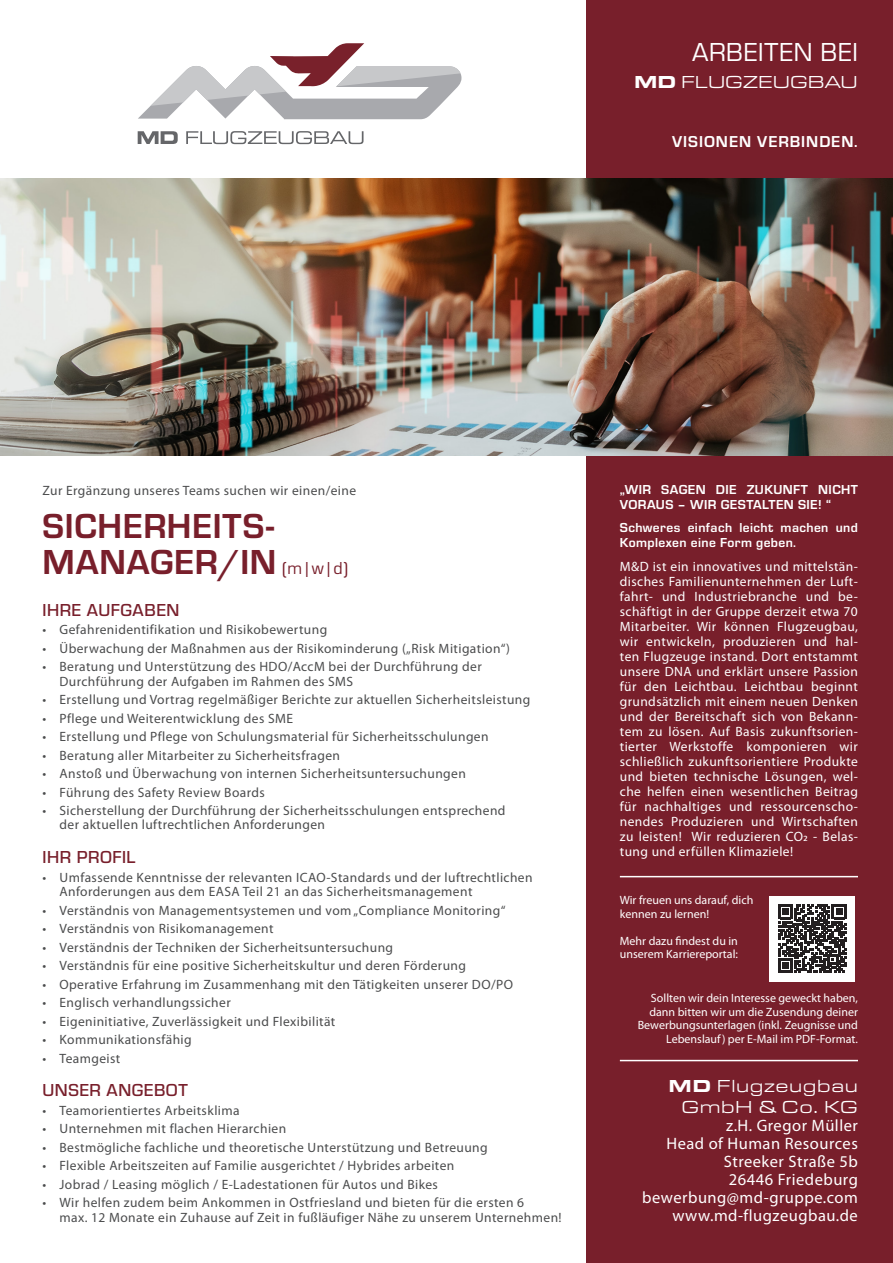
<style>
.page{position:relative;width:893px;height:1263px;background:#fff}
.page>*{position:absolute;margin:0;border:0;box-sizing:border-box;transform-origin:0 0}
.t1{font:700 36px/36px "Eurostile";letter-spacing:.02em;color:#781f2b}
.t2{font:27px "Eurostile";letter-spacing:.02em;color:#fff}
.t3{font:500 18px "Eurostile";letter-spacing:.03em;color:#781f2b}
.t4{font:18px/21px "Eurostile Ext";letter-spacing:.03em;color:#fff;text-align:right}
.t5{font:18px "Eurostile Ext";letter-spacing:.005em;color:#fff}
.t6{font:16.5px/18px "Myriad Pro";letter-spacing:.03em;color:#fff;text-align:right}
.t7{font:700 16.35px "Eurostile";letter-spacing:.06em;color:#fff}
.t8{font:13.5px/14.2px "Myriad Pro";letter-spacing:.03em;color:#4b4c4d}
.t9{font:13.5px/15px "Myriad Pro";letter-spacing:.03em;color:#fff;text-align:justify}
.t10{font:700 13.5px/15px "Eurostile";letter-spacing:.03em;color:#fff}
.t11{font:12px/13.5px "Myriad Pro";color:#fff}
.s1{font-weight:900}
.s2{font-weight:400;font-size:18px}
</style>
<div class="page">
<div style="left:587px;top:0;width:306px;height:1263px;background:#781f2b"></div>
<img style="left:0;top:179px;width:893px;height:276px">
<svg style="left:138px;top:43px;width:323px;height:76px"></svg>
<svg style="left:138px;top:131px;width:40px;height:13px"></svg>
<svg style="left:186px;top:131px;width:177px;height:13px"></svg>
<hr style="left:620px;top:1060px;width:238px;height:1px;background:#fff">
<div style="left:770px;top:896px;width:85px;height:85px;background:#fff"></div>
<svg style="left:778px;top:904px;width:68px;height:69px"></svg>
<hr style="left:620px;top:876px;width:238px;height:1px;background:#fff">
<h2 class="t2" style="left:692px;top:33px;width:167px">ARBEITEN BEI</h2>
<h3 class="t5" style="left:634px;top:69px;width:225px"><span class="s1">MD</span> FLUGZEUGBAU</h3>
<p class="t7" style="left:672px;top:130px;width:187px">VISIONEN VERBINDEN.</p>
<p class="t8" style="left:43px;top:483px;width:315px">Zur Ergänzung unseres Teams suchen wir einen/eine</p>
<h1 class="t1" style="left:43px;top:506px;width:307px">SICHERHEITS-<br>MANAGER/IN <span class="s2">(m|w|d)</span></h1>
<h3 class="t3" style="left:43px;top:597px;width:138px">IHRE AUFGABEN</h3>
<p class="t8" style="left:43px;top:622px;width:286px">• Gefahrenidentifikation und Risikobewertung</p>
<p class="t8" style="left:43px;top:641px;width:469px">• Überwachung der Maßnahmen aus der Risikominderung („Risk Mitigation“)</p>
<p class="t8" style="left:60px;top:659px;width:424px;text-indent:-17px">• Beratung und Unterstützung des HDO/AccM bei der Durchführung der<br>Durchführung der Aufgaben im Rahmen des SMS</p>
<p class="t8" style="left:43px;top:692px;width:489px">• Erstellung und Vortrag regelmäßiger Berichte zur aktuellen Sicherheitsleistung</p>
<p class="t8" style="left:43px;top:711px;width:252px">• Pflege und Weiterentwicklung des SME</p>
<p class="t8" style="left:43px;top:729px;width:448px">• Erstellung und Pflege von Schulungsmaterial für Sicherheitsschulungen</p>
<p class="t8" style="left:43px;top:748px;width:299px">• Beratung aller Mitarbeiter zu Sicherheitsfragen</p>
<p class="t8" style="left:43px;top:766px;width:425px">• Anstoß und Überwachung von internen Sicherheitsuntersuchungen</p>
<p class="t8" style="left:43px;top:785px;width:224px">• Führung des Safety Review Boards</p>
<p class="t8" style="left:60px;top:803px;width:447px;text-indent:-17px">• Sicherstellung der Durchführung der Sicherheitsschulungen entsprechend der aktuellen luftrechtlichen Anforderungen</p>
<h3 class="t3" style="left:43px;top:845px;width:95px">IHR PROFIL</h3>
<p class="t8" style="left:60px;top:870px;width:475px;text-indent:-17px">• Umfassende Kenntnisse der relevanten ICAO-Standards und der luftrechtlichen<br>Anforderungen aus dem EASA Teil 21 an das Sicherheitsmanagement</p>
<p class="t8" style="left:43px;top:903px;width:464px">• Verständnis von Managementsystemen und vom „Compliance Monitoring“</p>
<p class="t8" style="left:43px;top:921px;width:233px">• Verständnis von Risikomanagement</p>
<p class="t8" style="left:43px;top:940px;width:352px">• Verständnis der Techniken der Sicherheitsuntersuchung</p>
<p class="t8" style="left:43px;top:958px;width:425px">• Verständnis für eine positive Sicherheitskultur und deren Förderung</p>
<p class="t8" style="left:43px;top:977px;width:472px">• Operative Erfahrung im Zusammenhang mit den Tätigkeiten unserer DO/PO</p>
<p class="t8" style="left:43px;top:995px;width:190px">• Englisch verhandlungssicher</p>
<p class="t8" style="left:43px;top:1014px;width:294px">• Eigeninitiative, Zuverlässigkeit und Flexibilität</p>
<p class="t8" style="left:43px;top:1032px;width:151px">• Kommunikationsfähig</p>
<p class="t8" style="left:43px;top:1051px;width:79px">• Teamgeist</p>
<h3 class="t3" style="left:43px;top:1078px;width:147px">UNSER ANGEBOT</h3>
<p class="t8" style="left:43px;top:1103px;width:199px">• Teamorientiertes Arbeitsklima</p>
<p class="t8" style="left:43px;top:1121px;width:245px">• Unternehmen mit flachen Hierarchien</p>
<p class="t8" style="left:43px;top:1140px;width:447px">• Bestmögliche fachliche und theoretische Unterstützung und Betreuung</p>
<p class="t8" style="left:43px;top:1158px;width:413px">• Flexible Arbeitszeiten auf Familie ausgerichtet / Hybrides arbeiten</p>
<p class="t8" style="left:43px;top:1177px;width:397px">• Jobrad / Leasing möglich / E-Ladestationen für Autos und Bikes</p>
<p class="t8" style="left:60px;top:1195px;width:504px;text-indent:-17px">• Wir helfen zudem beim Ankommen in Ostfriesland und bieten für die ersten 6<br>max. 12 Monate ein Zuhause auf Zeit in fußläufiger Nähe zu unserem Unternehmen!</p>
<p class="t10" style="left:620px;top:481px;width:240px">„WIR SAGEN DIE ZUKUNFT NICHT<br>VORAUS – WIR GESTALTEN SIE! “</p>
<p class="t10" style="left:620px;top:519px;width:240px">Schweres einfach leicht machen und<br>Komplexen eine Form geben.</p>
<p class="t9" style="left:620px;top:558px;width:240px">M&amp;D ist ein innovatives und mittelstän&shy;disches Familienunternehmen der Luft&shy;fahrt- und Industriebranche und be&shy;schäftigt in der Gruppe derzeit etwa 70<br>Mitarbeiter. Wir können Flugzeugbau, wir entwickeln, produzieren und hal&shy;ten Flugzeuge instand. Dort entstammt unsere DNA und erklärt unsere Passion für den Leichtbau. Leichtbau beginnt grundsätzlich mit einem neuen Denken und der Bereitschaft sich von Bekann&shy;tem zu lösen. Auf Basis zukunftsorien&shy;tierter Werkstoffe komponieren wir schließlich zukunftsorientiere Produkte und bieten technische Lösungen, wel&shy;che helfen einen wesentlichen Beitrag für nachhaltiges und ressourcenscho&shy;nendes Produzieren und Wirtschaften zu leisten! Wir reduzieren CO² - Belas&shy;tung und erfüllen Klimaziele!</p>
<p class="t11" style="left:620px;top:893px;width:135px">Wir freuen uns darauf, dich kennen zu lernen!</p>
<p class="t11" style="left:620px;top:934px;width:120px">Mehr dazu findest du in unserem Karriereportal:</p>
<p class="t11" style="left:638px;top:991px;width:222px;text-align:right">Sollten wir dein Interesse geweckt haben, dann bitten wir um die Zusendung deiner Bewerbungsunterlagen (inkl. Zeugnisse und Lebenslauf) per E-Mail im PDF-Format.</p>
<h3 class="t4" style="left:668px;top:1074px;width:191px"><span class="s1">MD</span> Flugzeugbau<br>GmbH &amp; Co. KG</h3>
<p class="t6" style="left:642px;top:1116px;width:217px">z.H. Gregor Müller<br>Head of Human Resources<br>Streeker Straße 5b<br>26446 Friedeburg bewerbung@md-gruppe.com www.md-flugzeugbau.de</p>
</div>
